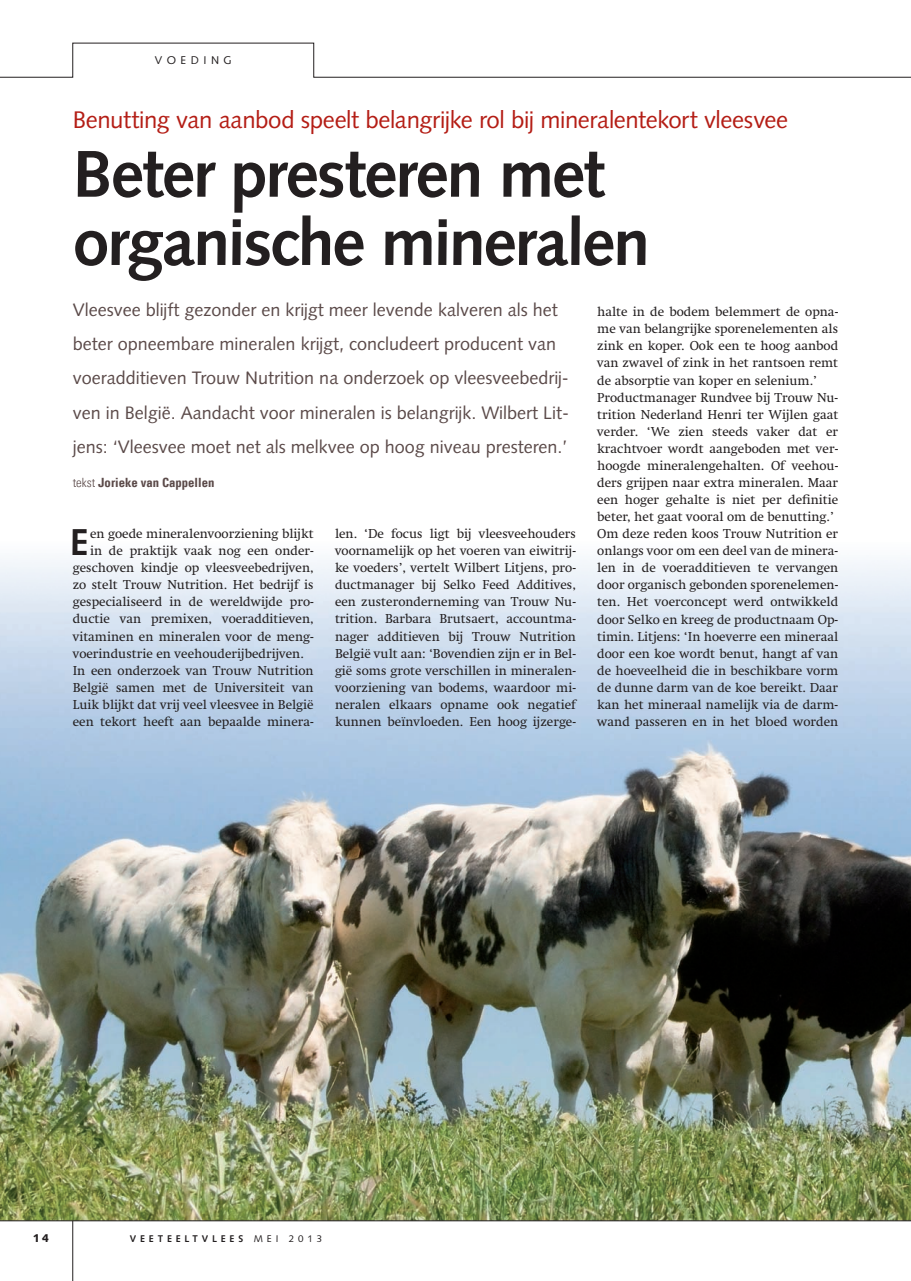
<style>
.page{position:relative;width:911px;height:1281px;background:#fff}
.page>*{position:absolute;margin:0;border:0;box-sizing:border-box;transform-origin:0 0}
.t1{font:700 66px/68.2px "Syntax LT Pro";letter-spacing:-.03em;color:#231f20}
.t2{font:700 37.35px "Syntax LT Pro";color:#231f20}
.t3{font:24px "Syntax LT Pro";letter-spacing:-.015em;color:#b41d15}
.t4{font:18px/34.2px "Syntax LT Pro";color:#5b4a49}
.t5{font:13.2px/17.1px "Swift LT Pro";color:#231f20;text-align:justify}
.t6{font:12.75px "Univers Com 67 Bold Cond";color:#5b4a49}
.t7{font:11.25px "Syntax LT Pro";letter-spacing:.4em;color:#231f20}
.t8{font:900 11.25px "Syntax LT Pro";color:#231f20}
.t9{font:700 9.75px "Syntax LT Pro";letter-spacing:.4em;color:#231f20}
.s1{font-family:"Univers Com 47 Light Cond"}
.s2{font-weight:400}
</style>
<div class="page">
<img style="left:0;top:559px;width:911px;height:661px">
<svg style="left:0;top:42px;width:911px;height:36px"></svg>
<svg style="left:0;top:1220px;width:911px;height:61px"></svg>
<hr style="left:72px;top:1221px;width:1px;height:60px;background:#231f20">
<p class="t7" style="left:155px;top:54px;width:79px">VOEDING</p>
<p class="t3" style="left:73px;top:106px;width:717px">Benutting van aanbod speelt belangrĳke rol bĳ mineralentekort vleesvee</p>
<p class="t1" style="left:73px;top:140px;width:579px">Beter presteren met organische mineralen</p>
<p class="t4" style="left:73px;top:293px;width:498px">Vleesvee blĳft gezonder en krĳgt meer levende kalveren als het beter opneembare mineralen krĳgt, concludeert producent van voeradditieven Trouw Nutrition na onderzoek op vleesveebedrĳ&shy;ven in België. Aandacht voor mineralen is belangrĳk. Wilbert Lit&shy;jens: ‘Vleesvee moet net als melkvee op hoog niveau presteren.’</p>
<p class="t6" style="left:73px;top:474px;width:143px"><span class="s1">tekst</span> Jorieke van Cappellen</p>
<p class="t2" style="left:70px;top:520px;width:20px">E</p>
<p class="t5" style="left:90px;top:525px;width:225px">en goede mineralenvoorziening blĳkt</p>
<p class="t5" style="left:90px;top:542px;width:225px">in de praktĳk vaak nog een onder-</p>
<p class="t5" style="left:73px;top:559px;width:242px">geschoven kindje op vleesveebedrĳven,</p>
<p class="t5" style="left:73px;top:576px;width:242px">zo stelt Trouw Nutrition. Het bedrĳf is</p>
<p class="t5" style="left:73px;top:593px;width:242px">gespecialiseerd in de wereldwĳde pro-</p>
<p class="t5" style="left:73px;top:610px;width:242px">ductie van premixen, voeradditieven,</p>
<p class="t5" style="left:73px;top:627px;width:242px">vitaminen en mineralen voor de meng-</p>
<p class="t5" style="left:73px;top:644px;width:233px">voerindustrie en veehouderĳbedrĳven.</p>
<p class="t5" style="left:73px;top:662px;width:242px">In een onderzoek van Trouw Nutrition</p>
<p class="t5" style="left:73px;top:679px;width:242px">België samen met de Universiteit van</p>
<p class="t5" style="left:73px;top:696px;width:242px">Luik blĳkt dat vrĳ veel vleesvee in België</p>
<p class="t5" style="left:73px;top:713px;width:242px">een tekort heeft aan bepaalde minera-</p>
<p class="t5" style="left:335px;top:525px;width:242px">len. ‘De focus ligt bĳ vleesveehouders voornamelĳk op het voeren van eiwitrĳ&shy;ke voeders’, vertelt Wilbert Litjens, pro&shy;ductmanager bĳ Selko Feed Additives, een zusteronderneming van Trouw Nu&shy;trition. Barbara Brutsaert, accountma&shy;nager additieven bĳ Trouw Nutrition België vult aan: ‘Bovendien zĳn er in Bel&shy;gië soms grote verschillen in mineralen&shy;voorziening van bodems, waardoor mi&shy;neralen elkaars opname ook negatief kunnen beïnvloeden. Een hoog ĳzerge-</p>
<p class="t5" style="left:597px;top:303px;width:242px;text-align:left">halte in de bodem belemmert de opna&shy;me van belangrĳke sporenelementen als zink en koper. Ook een te hoog aanbod van zwavel of zink in het rantsoen remt de absorptie van koper en selenium.’ Productmanager Rundvee bĳ Trouw Nu&shy;trition Nederland Henri ter Wĳlen gaat verder. ‘We zien steeds vaker dat er krachtvoer wordt aangeboden met ver&shy;hoogde mineralengehalten. Of veehou&shy;ders grĳpen naar extra mineralen. Maar een hoger gehalte is niet per definitie beter, het gaat vooral om de benutting.’ Om deze reden koos Trouw Nutrition er onlangs voor om een deel van de minera&shy;len in de voeradditieven te vervangen door organisch gebonden sporenelemen&shy;ten. Het voerconcept werd ontwikkeld door Selko en kreeg de productnaam Op&shy;timin. Litjens: ‘In hoeverre een mineraal door een koe wordt benut, hangt af van de hoeveelheid die in beschikbare vorm de dunne darm van de koe bereikt. Daar kan het mineraal namelĳk via de darm&shy;wand passeren en in het bloed worden</p>
<p class="t8" style="left:33px;top:1231px;width:18px">14</p>
<p class="t9" style="left:130px;top:1232px;width:194px">VEETEELTVLEES <span class="s2">MEI 2013</span></p>
</div>
